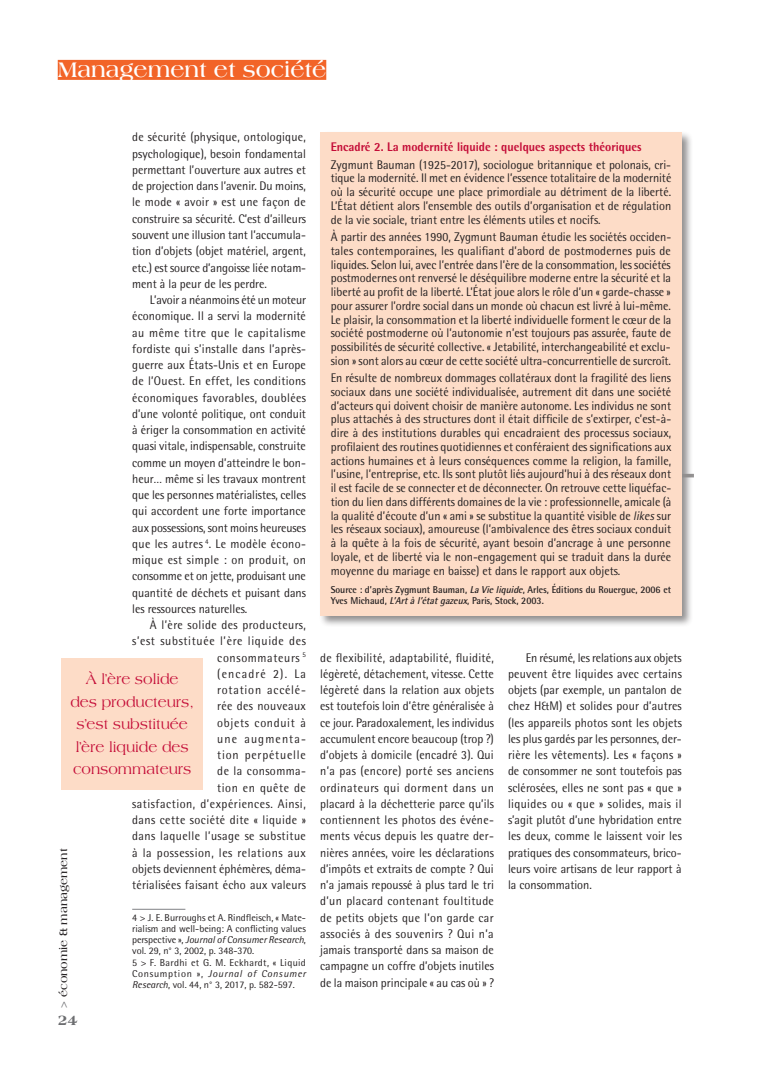
<style>
.page{position:relative;width:775px;height:1083px;background:#fff}
.page>*{position:absolute;margin:0;border:0;box-sizing:border-box;transform-origin:0 0}
.t1{font:700 22.5px "Americana Std";color:#fff}
.t2{font:15px/22.5px "Americana Std";color:#c40c37;text-align:center;scale:.95 1}
.t3{font:800 15px "Americana Std";color:#6c6d70}
.t4{font:12.5px/16.2px "Rotis Semi Sans Std";color:#231f20;text-align:justify;scale:.95 1}
.t5{font:12.5px/16.2px "Rotis Semi Sans Std";letter-spacing:.04em;color:#231f20;text-align:right;scale:.95 1}
.t6{font:800 12.5px "Rotis Semi Sans Std";color:#c40c37;scale:.95 1}
.t7{font:700 11.25px "Americana Std";color:#231f20}
.t8{font:10px/11.2px "Rotis Semi Sans Std";color:#231f20}
.t9{font:700 10px/11.2px "Rotis Semi Sans Std";color:#231f20;scale:.95 1}
.s1{font-style:italic}
.s2{color:#6c6d70}
.s3{font-family:"Rotis Semi Sans Std"}
</style>
<div class="page">
<div style="left:58px;top:60px;width:268px;height:20px;background:#f26428"></div>
<hr style="left:132px;top:909px;width:53px;height:1px;background:#808285">
<div style="left:61px;top:658px;width:142px;height:131px;background:#fddcc7"></div>
<div style="left:318px;top:130px;width:375px;height:498px;background:#231f20;opacity:.5"></div>
<div style="left:320px;top:132px;width:361px;height:484px;background:#fddcc7"></div>
<h1 class="t1" style="left:58px;top:57px;width:270px">Management et société</h1>
<p class="t4" style="left:132px;top:129px;width:184px">de sécurité (physique, ontologique, psychologique), besoin fondamental permettant l’ouverture aux autres et de projection dans l’avenir. Du moins, le mode « avoir » est une façon de construire sa sécurité. C’est d’ailleurs souvent une illusion tant l’accumula&shy;tion d’objets (objet matériel, argent, etc.) est source d’angoisse liée notam&shy;ment à la peur de les perdre.</p>
<p class="t4" style="left:132px;top:292px;width:184px;text-indent:18px">L’avoir a néanmoins été un moteur économique. Il a servi la modernité au même titre que le capitalisme fordiste qui s’installe dans l’après&shy;guerre aux États-Unis et en Europe de l’Ouest. En effet, les conditions économiques favorables, doublées d’une volonté politique, ont conduit à ériger la consommation en activité quasi vitale, indispensable, construite comme un moyen d’atteindre le bon&shy;heur… même si les travaux montrent que les personnes matérialistes, celles qui accordent une forte importance aux possessions, sont moins heureuses que les autres <sup>4</sup>. Le modèle écono&shy;mique est simple : on produit, on consomme et on jette, produisant une quantité de déchets et puisant dans les ressources naturelles.</p>
<p class="t5" style="left:132px;top:617px;width:184px">À l’ère solide des producteurs, s’est substituée l’ère liquide des consommateurs <sup>5<br></sup>(encadré 2). La<br>rotation accélé-<br>rée des nouveaux<br>objets conduit à<br>une augmenta-<br>tion perpétuelle<br>de la consomma-<br>tion en quête de<br>satisfaction, d’expériences. Ainsi, dans cette société dite « liquide » dans laquelle l’usage se substitue à la possession, les relations aux objets deviennent éphémères, déma&shy;térialisées faisant écho aux valeurs</p>
<p class="t8" style="left:132px;top:911px;width:175px">4 &gt; J. E. Burroughs et A. Rindfleisch, « Mate&shy;rialism and well-being: A conflicting values perspective », <span class="s1">Journal of Consumer Research</span>, vol. 29, n° 3, 2002, p. 348-370.<br>5 &gt; F. Bardhi et G. M. Eckhardt, « Liquid Consumption », <span class="s1">Journal of Consumer Research</span>, vol. 44, n° 3, 2017, p. 582-597.</p>
<p class="t2" style="left:70px;top:668px;width:132px">À l’ère solide<br>des producteurs, s’est substituée l’ère liquide des consommateurs</p>
<p class="t7" style="left:57px;top:1007px;width:160px;rotate:-90deg"><span class="s2">&gt;</span> économie <span class="s3">&amp;</span> management</p>
<p class="t3" style="left:58px;top:1011px;width:22px">24</p>
<p class="t6" style="left:331px;top:139px;width:329px">Encadré 2. La modernité liquide : quelques aspects théoriques</p>
<p class="t4" style="left:331px;top:157px;width:360px;line-height:13.8px">Zygmunt Bauman (1925-2017), sociologue britannique et polonais, cri&shy;tique la modernité. Il met en évidence l’essence totalitaire de la modernité où la sécurité occupe une place primordiale au détriment de la liberté.<br>L’État détient alors l’ensemble des outils d’organisation et de régulation de la vie sociale, triant entre les éléments utiles et nocifs.</p>
<p class="t4" style="left:331px;top:230px;width:360px;line-height:13.8px">À partir des années 1990, Zygmunt Bauman étudie les sociétés occiden&shy;tales contemporaines, les qualifiant d’abord de postmodernes puis de liquides. Selon lui, avec l’entrée dans l’ère de la consommation, les sociétés postmodernes ont renversé le déséquilibre moderne entre la sécurité et la liberté au profit de la liberté. L’État joue alors le rôle d’un « garde-chasse » pour assurer l’ordre social dans un monde où chacun est livré à lui-même.<br>Le plaisir, la consommation et la liberté individuelle forment le cœur de la société postmoderne où l’autonomie n’est toujours pas assurée, faute de possibilités de sécurité collective. « Jetabilité, interchangeabilité et exclu&shy;sion » sont alors au cœur de cette société ultra-concurrentielle de surcroît.</p>
<p class="t4" style="left:331px;top:371px;width:360px;line-height:13.8px">En résulte de nombreux dommages collatéraux dont la fragilité des liens sociaux dans une société individualisée, autrement dit dans une société d’acteurs qui doivent choisir de manière autonome. Les individus ne sont plus attachés à des structures dont il était difficile de s’extirper, c’est-à&shy;dire à des institutions durables qui encadraient des processus sociaux, profilaient des routines quotidiennes et conféraient des significations aux actions humaines et à leurs conséquences comme la religion, la famille, l’usine, l’entreprise, etc. Ils sont plutôt liés aujourd’hui à des réseaux dont il est facile de se connecter et de déconnecter. On retrouve cette liquéfac&shy;tion du lien dans différents domaines de la vie : professionnelle, amicale (à la qualité d’écoute d’un « ami » se substitue la quantité visible de <span class="s1">likes</span> sur les réseaux sociaux), amoureuse (l’ambivalence des êtres sociaux conduit à la quête à la fois de sécurité, ayant besoin d’ancrage à une personne loyale, et de liberté via le non-engagement qui se traduit dans la durée moyenne du mariage en baisse) et dans le rapport aux objets.</p>
<p class="t9" style="left:331px;top:584px;width:360px">Source : d’après Zygmunt Bauman, <span class="s1">LaVieliquide</span>, Arles, Éditions du Rouergue, 2006 et<br>Yves Michaud, <span class="s1">L’Artàl’étatgazeux</span>, Paris, Stock, 2003.</p>
<p class="t4" style="left:320px;top:649px;width:184px">de flexibilité, adaptabilité, fluidité, légèreté, détachement, vitesse. Cette légèreté dans la relation aux objets est toutefois loin d’être généralisée à ce jour. Paradoxalement, les individus accumulent encore beaucoup (trop ?) d’objets à domicile (encadré 3). Qui n’a pas (encore) porté ses anciens ordinateurs qui dorment dans un placard à la déchetterie parce qu’ils contiennent les photos des événe&shy;ments vécus depuis les quatre der&shy;nières années, voire les déclarations d’impôts et extraits de compte ? Qui n’a jamais repoussé à plus tard le tri d’un placard contenant foultitude de petits objets que l’on garde car associés à des souvenirs ? Qui n’a jamais transporté dans sa maison de campagne un coffre d’objets inutiles de la maison principale « au cas où » ?</p>
<p class="t4" style="left:508px;top:649px;width:184px;text-indent:18px">En résumé, les relations aux objets peuvent être liquides avec certains objets (par exemple, un pantalon de chez H&amp;M) et solides pour d’autres (les appareils photos sont les objets les plus gardés par les personnes, der&shy;rière les vêtements). Les « façons » de consommer ne sont toutefois pas sclérosées, elles ne sont pas « que » liquides ou « que » solides, mais il s’agit plutôt d’une hybridation entre les deux, comme le laissent voir les pratiques des consommateurs, brico&shy;leurs voire artisans de leur rapport à la consommation.</p>
</div>
